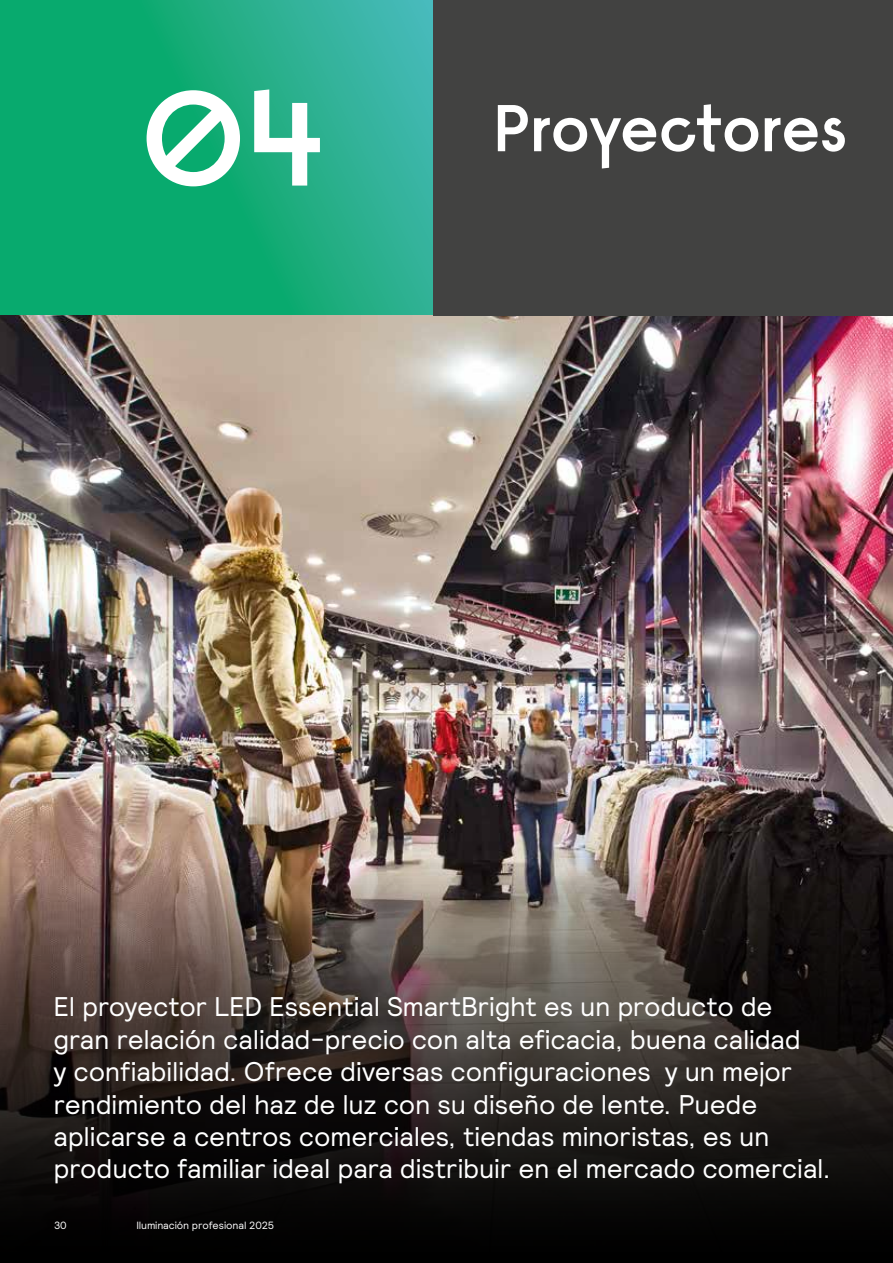
<style>
.page{position:relative;width:893px;height:1263px;background:#fff}
.page>*{position:absolute;margin:0;border:0;box-sizing:border-box;transform-origin:0 0}
.t1{font:600 66px "Signify Raisonne";letter-spacing:-.015em;color:#fff}
.t2{font:27px/32.4px "Relative";letter-spacing:-.01em;color:#fff}
.t3{font:10.5px "Relative";letter-spacing:-.01em;color:#fff}
.s1{font-size:135px}
</style>
<div class="page">
<img style="left:0;top:315px;width:893px;height:548px">
<svg style="left:0;top:0;width:434px;height:315px;background:#18ad7e"></svg>
<div style="left:434px;top:0;width:459px;height:316px;background:#424241"></div>
<svg style="left:0;top:863px;width:893px;height:400px;background:#302926"></svg>
<h1 class="t1" style="left:140px;top:86px;width:708px"><span class="s1">04</span> Proyectores</h1>
<p class="t2" style="left:54px;top:990px;width:779px">El proyector LED Essential SmartBright es un producto de gran relación calidad-precio con alta eficacia, buena calidad<br>y confiabilidad. Ofrece diversas configuraciones y un mejor rendimiento del haz de luz con su diseño de lente. Puede aplicarse a centros comerciales, tiendas minoristas, es un producto familiar ideal para distribuir en el mercado comercial.</p>
<p class="t3" style="left:54px;top:1219px;width:14px">30</p>
<p class="t3" style="left:136px;top:1219px;width:139px">Iluminación profesional 2025</p>
<p class="t3" style="left:136px;top:1219px;width:130px">Catálogo Profesional 2023</p>
</div>
